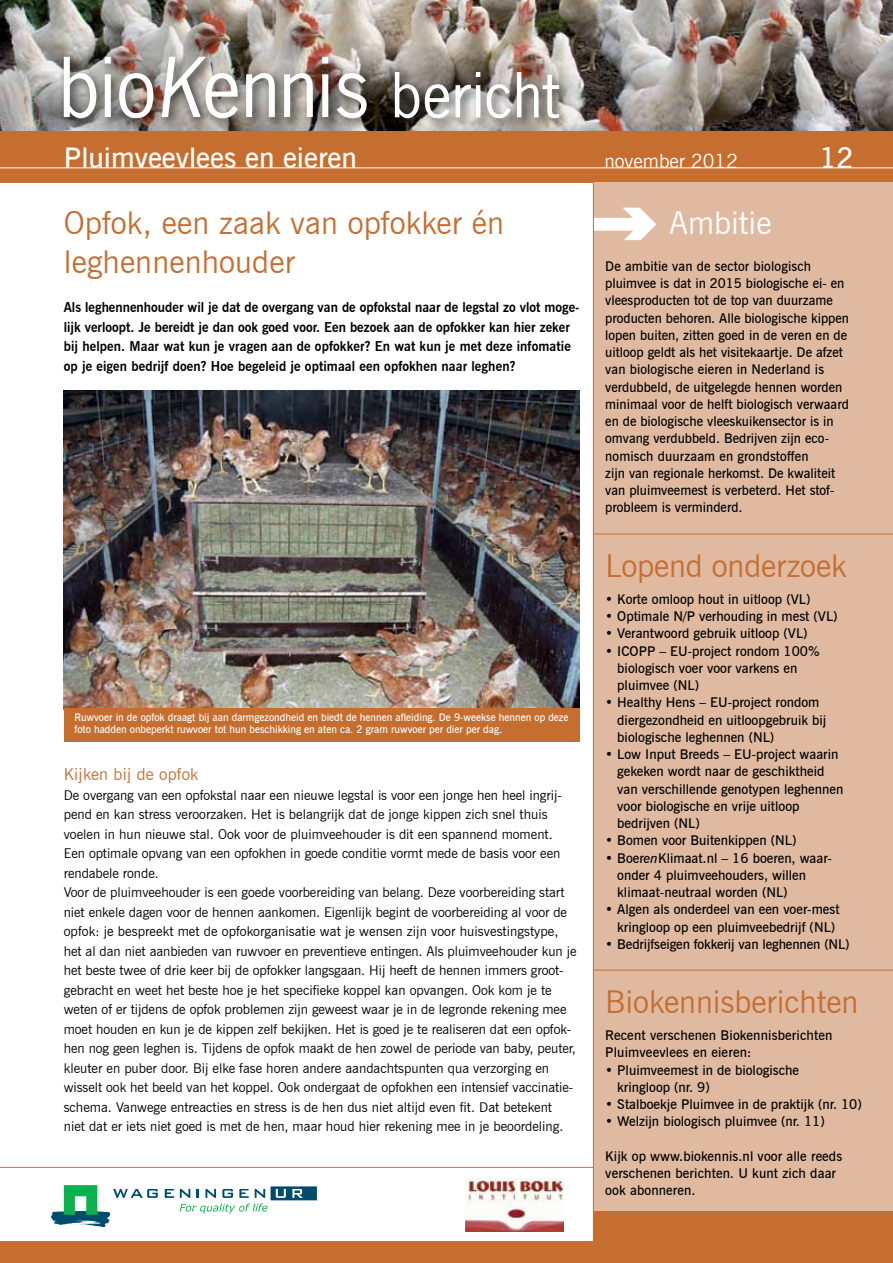
<style>
.page{position:relative;width:893px;height:1263px;background:#fff}
.page>*{position:absolute;margin:0;border:0;box-sizing:border-box;transform-origin:0 0}
.t1{font:31.5px/39px "News Gothic BT";letter-spacing:.005em;color:#c66e30}
.t2{font:31.5px "News Gothic BT";color:#fff}
.t3{font:600 28.5px "News Gothic BT";color:#fff}
.t4{font:19.5px "News Gothic BT";color:#fff}
.t5{font:16.5px "News Gothic BT";letter-spacing:.015em;color:#c66e30}
.t6{font:600 13.5px/17.2px "News Gothic BT";color:#000}
.t7{font:13.5px/19.5px "News Gothic BT";letter-spacing:-.005em;color:#000}
.t8{font:700 13.5px/19.5px "News Gothic BT";color:#000}
.t9{font:600 10.5px/12.6px "News Gothic BT";color:#fff}
.s1{font-style:italic}
</style>
<div class="page">
<img style="left:0;top:0;width:893px;height:132px">
<div style="left:0;top:132px;width:893px;height:51px;background:#c66e30"></div>
<div style="left:593px;top:183px;width:300px;height:1053px;background:#dfbaa1"></div>
<svg style="left:594px;top:208px;width:62px;height:32px"></svg>
<hr style="left:0;top:167px;width:893px;height:1px;background:#fff">
<hr style="left:593px;top:182px;width:1px;height:1066px;background:#c66e30">
<div style="left:59px;top:52px;width:513px;height:79px;background:#000;opacity:.7"></div>
<svg style="left:64px;top:57px;width:32px;height:61px"></svg>
<svg style="left:105px;top:57px;width:6px;height:60px"></svg>
<svg style="left:119px;top:73px;width:34px;height:45px"></svg>
<svg style="left:162px;top:57px;width:76px;height:61px"></svg>
<svg style="left:246px;top:73px;width:29px;height:44px"></svg>
<svg style="left:284px;top:73px;width:29px;height:44px"></svg>
<svg style="left:322px;top:57px;width:6px;height:60px"></svg>
<svg style="left:337px;top:73px;width:30px;height:45px"></svg>
<svg style="left:395px;top:72px;width:24px;height:46px"></svg>
<svg style="left:425px;top:84px;width:25px;height:34px"></svg>
<svg style="left:456px;top:72px;width:24px;height:45px"></svg>
<svg style="left:487px;top:84px;width:24px;height:34px"></svg>
<svg style="left:517px;top:72px;width:42px;height:46px"></svg>
<hr style="left:593px;top:970px;width:300px;height:1px;background:#c66e30">
<div style="left:0;top:1242px;width:893px;height:21px;background:#c66e30"></div>
<div style="left:593px;top:1212px;width:300px;height:51px;background:#c66e30"></div>
<img style="left:466px;top:1178px;width:97px;height:54px">
<hr style="left:0;top:1167px;width:594px;height:1px;background:#c66e30">
<hr style="left:593px;top:534px;width:300px;height:1px;background:#c66e30">
<img style="left:64px;top:390px;width:516px;height:318px">
<svg style="left:51px;top:1185px;width:107px;height:42px"></svg>
<svg style="left:165px;top:1189px;width:9px;height:9px"></svg>
<svg style="left:180px;top:1186px;width:137px;height:27px"></svg>
<div style="left:64px;top:708px;width:516px;height:33px;background:#c66e30"></div>
<h2 class="t3" style="left:64px;top:140px;width:295px">Pluimveevlees en eieren</h2>
<h2 class="t3" style="left:819px;top:140px;width:36px">12</h2>
<h3 class="t4" style="left:604px;top:149px;width:135px">november 2012</h3>
<h1 class="t1" style="left:64px;top:203px;width:442px">Opfok, een zaak van opfokker én leghennenhouder</h1>
<p class="t8" style="left:64px;top:297px;width:517px">Als leghennenhouder wil je dat de overgang van de opfokstal naar de legstal zo vlot moge&shy;lijk verloopt. Je bereidt je dan ook goed voor. Een bezoek aan de opfokker kan hier zeker bij helpen. Maar wat kun je vragen aan de opfokker? En wat kun je met deze infomatie op je eigen bedrijf doen? Hoe begeleid je optimaal een opfokhen naar leghen?</p>
<p class="t9" style="left:74px;top:710px;width:496px">Ruwvoer in de opfok draagt bij aan darmgezondheid en biedt de hennen afleiding. De 9-weekse hennen op deze foto hadden onbeperkt ruwvoer tot hun beschikking en aten ca. 2 gram ruwvoer per dier per dag.</p>
<p class="t5" style="left:64px;top:764px;width:136px">Kijken bij de opfok</p>
<p class="t7" style="left:64px;top:785px;width:514px">De overgang van een opfokstal naar een nieuwe legstal is voor een jonge hen heel ingrij&shy;pend en kan stress veroorzaken. Het is belangrijk dat de jonge kippen zich snel thuis voelen in hun nieuwe stal. Ook voor de pluimveehouder is dit een spannend moment.<br>Een optimale opvang van een opfokhen in goede conditie vormt mede de basis voor een rendabele ronde.<br>Voor de pluimveehouder is een goede voorbereiding van belang. Deze voorbereiding start niet enkele dagen voor de hennen aankomen. Eigenlijk begint de voorbereiding al voor de opfok: je bespreekt met de opfokorganisatie wat je wensen zijn voor huisvestingstype, het al dan niet aanbieden van ruwvoer en preventieve entingen. Als pluimveehouder kun je het beste twee of drie keer bij de opfokker langsgaan. Hij heeft de hennen immers groot&shy;gebracht en weet het beste hoe je het specifieke koppel kan opvangen. Ook kom je te weten of er tijdens de opfok problemen zijn geweest waar je in de legronde rekening mee moet houden en kun je de kippen zelf bekijken. Het is goed je te realiseren dat een opfok&shy;hen nog geen leghen is. Tijdens de opfok maakt de hen zowel de periode van baby, peuter, kleuter en puber door. Bij elke fase horen andere aandachtspunten qua verzorging en wisselt ook het beeld van het koppel. Ook ondergaat de opfokhen een intensief vaccinatie&shy;schema. Vanwege entreacties en stress is de hen dus niet altijd even fit. Dat betekent niet dat er iets niet goed is met de hen, maar houd hier rekening mee in je beoordeling.</p>
<h1 class="t2" style="left:669px;top:204px;width:104px">Ambitie</h1>
<p class="t6" style="left:605px;top:257px;width:245px">De ambitie van de sector biologisch pluimvee is dat in 2015 biologische ei- en vleesproducten tot de top van duurzame producten behoren. Alle biologische kippen lopen buiten, zitten goed in de veren en de uitloop geldt als het visitekaartje. De afzet van biologische eieren in Nederland is verdubbeld, de uitgelegde hennen worden minimaal voor de helft biologisch verwaard en de biologische vleeskuikensector is in omvang verdubbeld. Bedrijven zijn eco&shy;nomisch duurzaam en grondstoffen<br>zijn van regionale herkomst. De kwaliteit van pluimveemest is verbeterd. Het stof&shy;probleem is verminderd.</p>
<h1 class="t1" style="left:605px;top:546px;width:243px">Lopend onderzoek</h1>
<p class="t6" style="left:605px;top:590px;width:207px">• Korte omloop hout in uitloop (VL)</p>
<p class="t6" style="left:605px;top:608px;width:234px">• Optimale N/P verhouding in mest (VL)</p>
<p class="t6" style="left:605px;top:625px;width:204px">• Verantwoord gebruik uitloop (VL)</p>
<p class="t6" style="left:617px;top:642px;width:204px;text-indent:-12px">• ICOPP – EU-project rondom 100% biologisch voer voor varkens en pluimvee (NL)</p>
<p class="t6" style="left:617px;top:694px;width:211px;text-indent:-12px">• Healthy Hens – EU-project rondom diergezondheid en uitloopgebruik bij biologische leghennen (NL)</p>
<p class="t6" style="left:617px;top:746px;width:228px;text-indent:-12px">• Low Input Breeds – EU-project waarin gekeken wordt naar de geschiktheid van verschillende genotypen leghennen voor biologische en vrije uitloop bedrijven (NL)</p>
<p class="t6" style="left:605px;top:832px;width:193px">• Bomen voor Buitenkippen (NL)</p>
<p class="t6" style="left:617px;top:849px;width:216px;text-indent:-12px">• Boer<span class="s1">en</span>Klimaat.nl – 16 boeren, waar&shy;onder 4 pluimveehouders, willen klimaat-neutraal worden (NL)</p>
<p class="t6" style="left:605px;top:901px;width:236px;text-align:center">• Algen als onderdeel van een voer-mest kringloop op een pluimveebedrijf (NL)</p>
<p class="t6" style="left:605px;top:935px;width:246px">• Bedrijfseigen fokkerij van leghennen (NL)</p>
<h1 class="t1" style="left:605px;top:982px;width:255px">Biokennisberichten</h1>
<p class="t6" style="left:605px;top:1027px;width:229px">Recent verschenen Biokennisberichten<br>Pluimveevlees en eieren:</p>
<p class="t6" style="left:617px;top:1061px;width:183px;text-indent:-12px">• Pluimveemest in de biologische kringloop (nr. 9)</p>
<p class="t6" style="left:605px;top:1096px;width:258px">• Stalboekje Pluimvee in de praktijk (nr. 10)</p>
<p class="t6" style="left:605px;top:1113px;width:221px">• Welzijn biologisch pluimvee (nr. 11)</p>
<p class="t6" style="left:605px;top:1147px;width:238px">Kijk op www.biokennis.nl voor alle reeds verschenen berichten. U kunt zich daar ook abonneren.</p>
</div>
